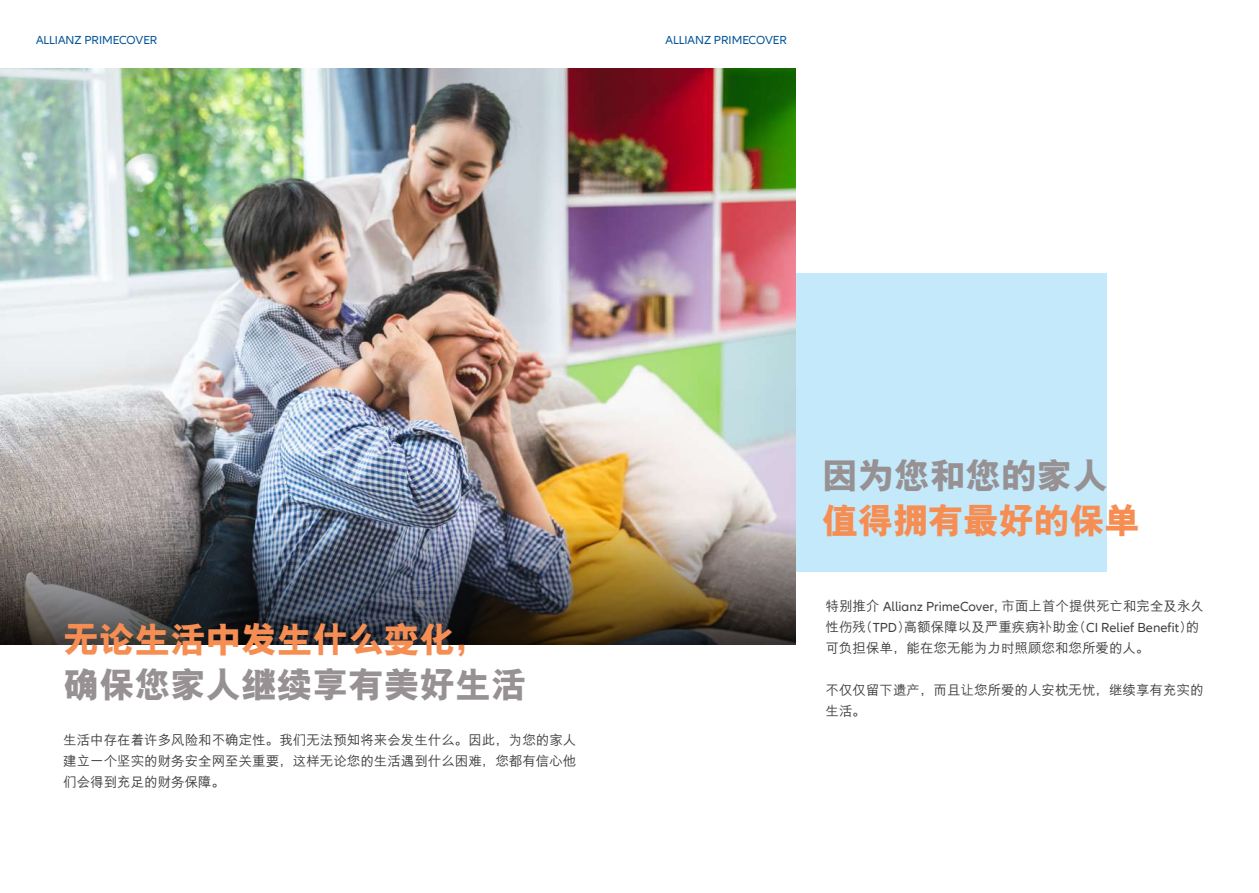
<style>
.page{position:relative;width:1259px;height:893px;background:#fff}
.page>*{position:absolute;margin:0;border:0;box-sizing:border-box;transform-origin:0 0}
.t1{font:800 36px "M Hei PRC";letter-spacing:-.01em;color:#979193}
.t2{font:800 36px "M Hei PRC";letter-spacing:-.01em;color:#f68e53}
.t3{font:500 13.5px/21px "M Hei PRC";color:#3e3e3f}
.t4{font:12px "Allianz Neo";color:#015399}
.s1{font-family:"Allianz Neo";font-weight:400}
</style>
<div class="page">
<div style="left:629px;top:273px;width:478px;height:299px;background:#c3e9fa"></div>
<img style="left:0;top:68px;width:795px;height:449px">
<img style="left:0;top:517px;width:795px;height:127px">
<p class="t4" style="left:36px;top:33px;width:123px">ALLIANZ PRIMECOVER</p>
<p class="t4" style="left:665px;top:33px;width:123px">ALLIANZ PRIMECOVER</p>
<h1 class="t2" style="left:63px;top:620px;width:430px">无论生活中发生什么变化，</h1>
<h1 class="t1" style="left:63px;top:665px;width:465px">确保您家人继续享有美好生活</h1>
<p class="t3" style="left:63px;top:730px;width:515px;text-align:justify">生活中存在着许多风险和不确定性。我们无法预知将来会发生什么。因此，为您的家人建立一个坚实的财务安全网至关重要，这样无论您的生活遇到什么困难，您都有信心他们会得到充足的财务保障。</p>
<h1 class="t1" style="left:822px;top:456px;width:287px">因为您和您的家人</h1>
<h1 class="t2" style="left:822px;top:501px;width:319px">值得拥有最好的保单</h1>
<p class="t3" style="left:825px;top:596px;width:380px">特别推介 <span class="s1">Allianz PrimeCover</span>, 市面上首个提供死亡和完全及永久性伤残(<span class="s1">TPD</span>)高额保障以及严重疾病补助金(<span class="s1">CI Relief Benefit</span>)的可负担保单，能在您无能为力时照顾您和您所爱的人。</p>
<p class="t3" style="left:825px;top:680px;width:379px">不仅仅留下遗产，而且让您所爱的人安枕无忧，继续享有充实的生活。</p>
</div>
